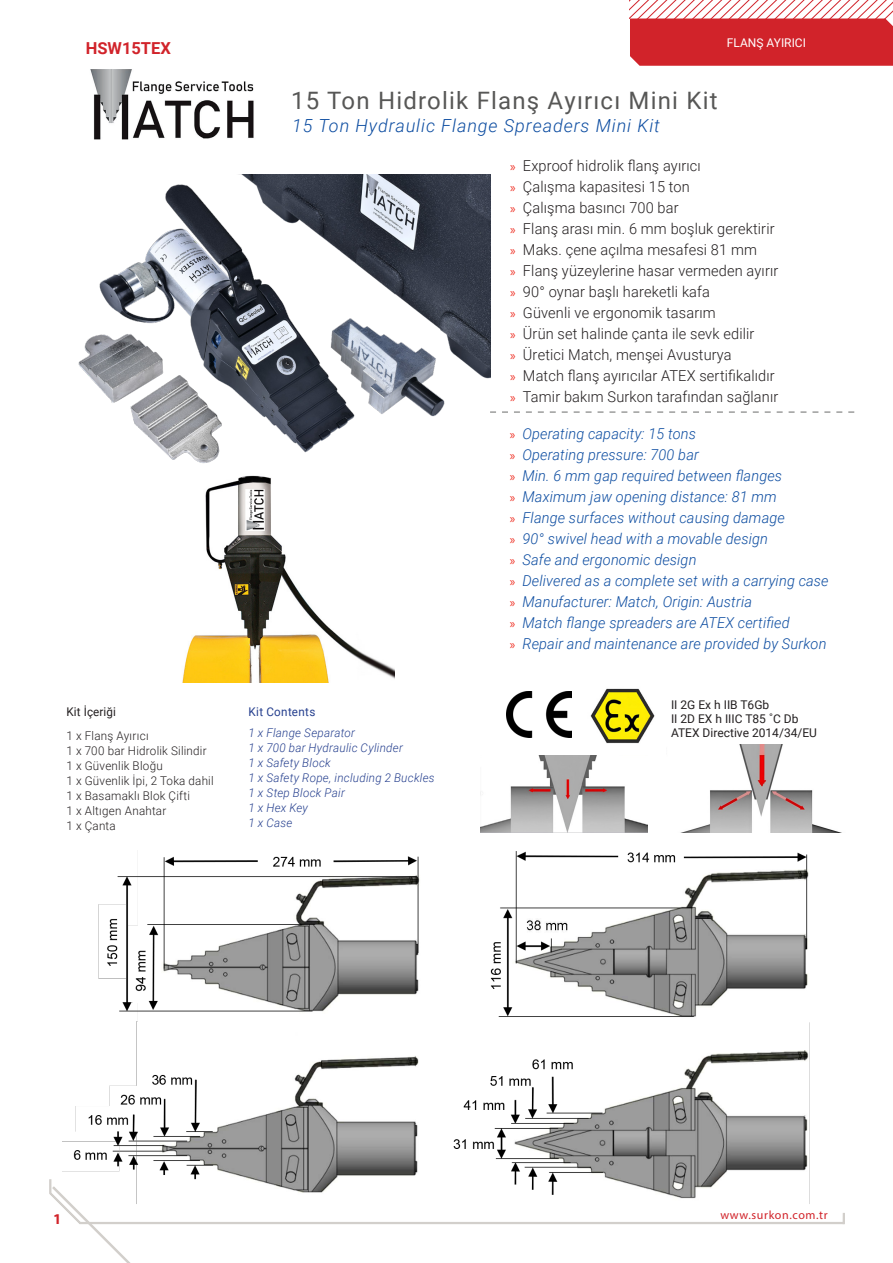
<style>
.page{position:relative;width:893px;height:1263px;background:#fff}
.page>*{position:absolute;margin:0;border:0;box-sizing:border-box;transform-origin:0 0}
.t1{font:24px "Roboto";letter-spacing:.05em;color:#575756}
.t2{font:italic 300 18px "Roboto";letter-spacing:.05em;color:#0d4da1}
.t3{font:700 16.5px "Roboto";color:#d1232a}
.t4{font:300 15px "Roboto";letter-spacing:.01em;color:#231f20}
.t5{font:italic 300 15px "Roboto";letter-spacing:.01em;color:#0d4da1}
.t6{font:700 15px "Myriad Pro";color:#d1232a}
.t7{font:italic 300 12px/15px "Roboto";letter-spacing:.02em;color:#253f8e}
.t8{font:300 12px "Roboto";letter-spacing:.02em;color:#231f20}
.t9{font:12px "Roboto";color:#231f20}
.t10{font:12px "Myriad Pro";letter-spacing:.05em;color:#d1232a}
.t11{font:12px "Roboto";color:#fff}
.s1{font-family:"Myriad Pro";font-weight:400;font-size:13.5px;color:#ef3024}
.s2{font-weight:400;font-style:normal}
.s3{font-family:"Myriad Pro";font-weight:400;font-style:normal;font-size:13.5px;color:#ef3024}
</style>
<div class="page">
<img style="left:182px;top:475px;width:212px;height:207px">
<svg style="left:630px;top:0;width:263px;height:66px"></svg>
<svg style="left:66px;top:1210px;width:779px;height:53px"></svg>
<img style="left:90px;top:69px;width:164px;height:71px">
<svg style="left:490px;top:411px;width:364px;height:2px"></svg>
<img style="left:481px;top:756px;width:166px;height:76px">
<img style="left:684px;top:745px;width:155px;height:87px">
<img style="left:49px;top:851px;width:761px;height:359px">
<img style="left:590px;top:688px;width:65px;height:56px">
<img style="left:507px;top:691px;width:64px;height:46px">
<img style="left:78px;top:175px;width:412px;height:288px">
<p class="t3" style="left:86px;top:36px;width:87px">HSW15TEX</p>
<p class="t9" style="left:67px;top:703px;width:51px">Kit İçeriği</p>
<p class="t8" style="left:67px;top:727px;width:84px">1 x Flanş Ayırıcı</p>
<p class="t8" style="left:67px;top:742px;width:142px">1 x 700 bar Hidrolik Silindir</p>
<p class="t8" style="left:67px;top:757px;width:98px">1 x Güvenlik Bloğu</p>
<p class="t8" style="left:67px;top:772px;width:149px">1 x Güvenlik İpi, 2 Toka dahil</p>
<p class="t8" style="left:67px;top:787px;width:125px">1 x Basamaklı Blok Çifti</p>
<p class="t8" style="left:67px;top:802px;width:101px">1 x Altıgen Anahtar</p>
<p class="t8" style="left:67px;top:817px;width:51px">1 x Çanta</p>
<p class="t11" style="left:727px;top:35px;width:81px">FLANŞ AYIRICI</p>
<p class="t1" style="left:291px;top:84px;width:428px">15 Ton Hidrolik Flanş Ayırıcı Mini Kit</p>
<p class="t2" style="left:292px;top:113px;width:369px">15 Ton Hydraulic Flange Spreaders Mini Kit</p>
<p class="t4" style="left:510px;top:155px;width:192px"><span class="s1">»</span> Exproof hidrolik flanş ayırıcı</p>
<p class="t4" style="left:510px;top:176px;width:181px"><span class="s1">»</span> Çalışma kapasitesi 15 ton</p>
<p class="t4" style="left:510px;top:197px;width:170px"><span class="s1">»</span> Çalışma basıncı 700 bar</p>
<p class="t4" style="left:510px;top:218px;width:266px"><span class="s1">»</span> Flanş arası min. 6 mm boşluk gerektirir</p>
<p class="t4" style="left:510px;top:239px;width:248px"><span class="s1">»</span> Maks. çene açılma mesafesi 81 mm</p>
<p class="t4" style="left:510px;top:260px;width:270px"><span class="s1">»</span> Flanş yüzeylerine hasar vermeden ayırır</p>
<p class="t4" style="left:510px;top:281px;width:201px"><span class="s1">»</span> 90° oynar başlı hareketli kafa</p>
<p class="t4" style="left:510px;top:302px;width:207px"><span class="s1">»</span> Güvenli ve ergonomik tasarım</p>
<p class="t4" style="left:510px;top:323px;width:246px"><span class="s1">»</span> Ürün set halinde çanta ile sevk edilir</p>
<p class="t4" style="left:510px;top:344px;width:223px"><span class="s1">»</span> Üretici Match, menşei Avusturya</p>
<p class="t4" style="left:510px;top:365px;width:266px"><span class="s1">»</span> Match flanş ayırıcılar ATEX sertifikalıdır</p>
<p class="t4" style="left:510px;top:386px;width:270px"><span class="s1">»</span> Tamir bakım Surkon tarafından sağlanır</p>
<p class="t7" style="left:248px;top:701px;width:108px;line-height:21px"><span class="s2">Kit Contents<br></span>1 x Flange Separator</p>
<p class="t7" style="left:248px;top:740px;width:188px">1 x 700 bar Hydraulic Cylinder<br>1 x Safety Block<br>1 x Safety Rope, including 2 Buckles<br>1 x Step Block Pair<br>1 x Hex Key<br>1 x Case</p>
<p class="t5" style="left:510px;top:423px;width:188px"><span class="s3">»</span> Operating capacity: 15 tons</p>
<p class="t5" style="left:510px;top:444px;width:191px"><span class="s3">»</span> Operating pressure: 700 bar</p>
<p class="t5" style="left:510px;top:465px;width:274px"><span class="s3">»</span> Min. 6 mm gap required between flanges</p>
<p class="t5" style="left:510px;top:486px;width:269px"><span class="s3">»</span> Maximum jaw opening distance: 81 mm</p>
<p class="t5" style="left:510px;top:507px;width:277px"><span class="s3">»</span> Flange surfaces without causing damage</p>
<p class="t5" style="left:510px;top:528px;width:260px"><span class="s3">»</span> 90° swivel head with a movable design</p>
<p class="t5" style="left:510px;top:549px;width:188px"><span class="s3">»</span> Safe and ergonomic design</p>
<p class="t5" style="left:510px;top:570px;width:320px"><span class="s3">»</span> Delivered as a complete set with a carrying case</p>
<p class="t5" style="left:510px;top:591px;width:244px"><span class="s3">»</span> Manufacturer: Match, Origin: Austria</p>
<p class="t5" style="left:510px;top:612px;width:281px"><span class="s3">»</span> Match flange spreaders are ATEX certified</p>
<p class="t5" style="left:510px;top:633px;width:318px"><span class="s3">»</span> Repair and maintenance are provided by Surkon</p>
<p class="t9" style="left:671px;top:696px;width:100px">II 2G Ex h IIB T6Gb</p>
<p class="t9" style="left:671px;top:710px;width:129px">II 2D EX h IIIC T85 ˚C Db</p>
<p class="t9" style="left:671px;top:725px;width:147px">ATEX Directive 2014/34/EU</p>
<p class="t6" style="left:53px;top:1209px;width:10px">1</p>
<p class="t10" style="left:720px;top:1207px;width:109px">www.surkon.com.tr</p>
</div>
